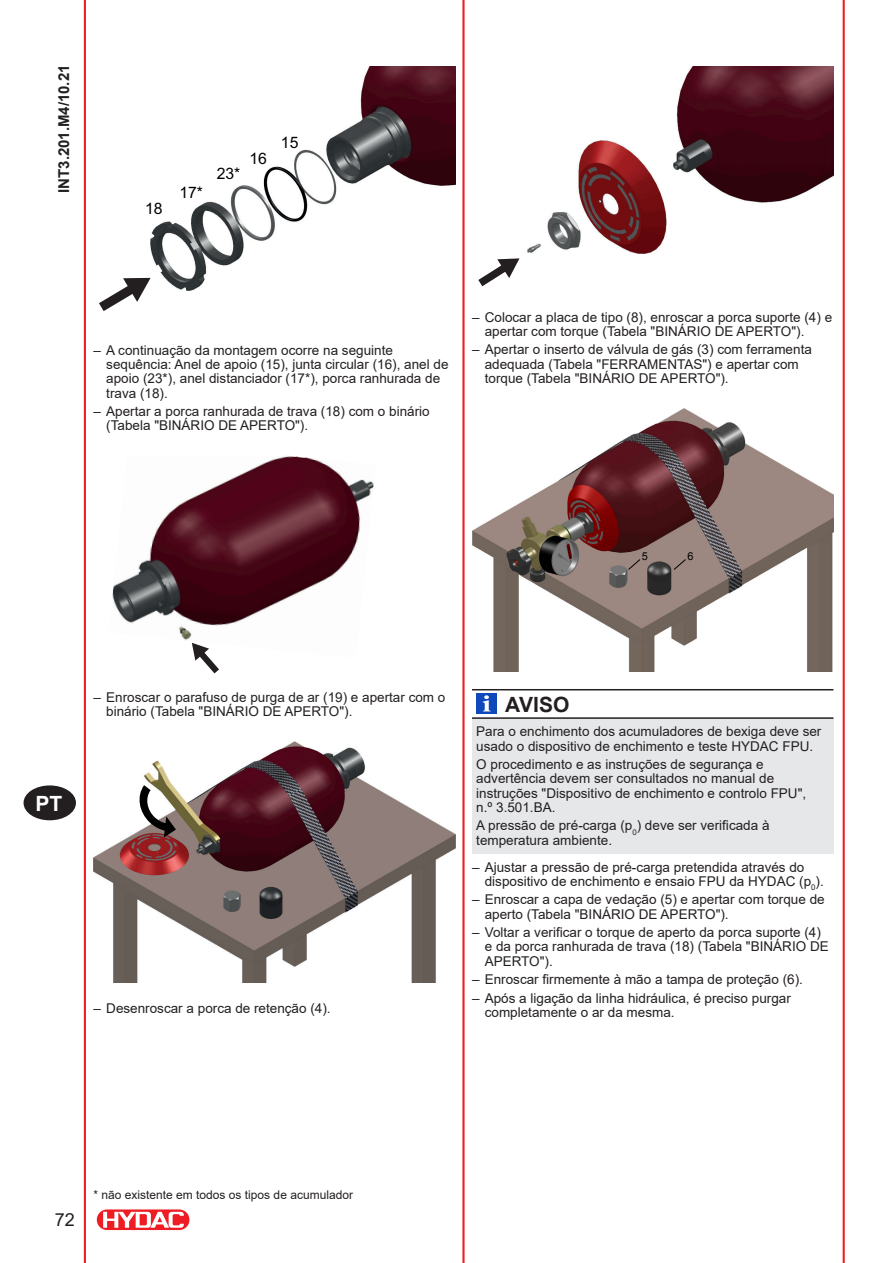
<style>
.page{position:relative;width:893px;height:1263px;background:#fff}
.page>*{position:absolute;margin:0;border:0;box-sizing:border-box;transform-origin:0 0}
.Hinweis_Warnung{font:700 21px "Arial";letter-spacing:-.005em;color:#231f20}
.t1{font:700 21px "Arial";color:#fff}
.t2{font:18px "Arial";color:#231f20}
.t3{font:15.75px "Arial";color:#000001}
.t4{font:700 15px "Arial";color:#231f20}
.Tabelle_Kopie{font:13.5px/14.2px "Arial";color:#231f20}
.Bildbeschriftung_Kop{font:12px "Arial";color:#231f20}
.t5{font:10.95px "Arial";color:#000}
</style>
<div class="page">
<div style="left:96px;top:1209px;width:94px;height:22px;border:2px solid #fff;border-radius:10px"></div>
<svg style="left:97px;top:1209px;width:92px;height:21px"></svg>
<svg style="left:103px;top:1212px;width:81px;height:16px"></svg>
<hr style="left:843px;top:0;width:2px;height:1263px;background:#ee1d23">
<hr style="left:84px;top:0;width:2px;height:1263px;background:#ee1d23">
<hr style="left:462px;top:0;width:3px;height:1263px;background:#ee1d23">
<svg style="left:478px;top:258px;width:41px;height:28px"></svg>
<img style="left:528px;top:66px;width:305px;height:187px">
<img style="left:472px;top:408px;width:361px;height:264px">
<svg style="left:627px;top:558px;width:14px;height:13px"></svg>
<svg style="left:673px;top:558px;width:14px;height:13px"></svg>
<div style="left:472px;top:718px;width:361px;height:135px;background:#e6e7e9"></div>
<svg style="left:472px;top:689px;width:361px;height:25px"></svg>
<hr style="left:501px;top:689px;width:332px;height:1px;background:#231f20">
<hr style="left:472px;top:717px;width:29px;height:2px;background:#231f20">
<hr style="left:501px;top:717px;width:332px;height:2px;background:#231f20">
<img style="left:476px;top:694px;width:20px;height:20px">
<img style="left:150px;top:66px;width:305px;height:225px">
<svg style="left:99px;top:278px;width:52px;height:33px"></svg>
<img style="left:112px;top:456px;width:262px;height:187px">
<svg style="left:192px;top:643px;width:27px;height:30px"></svg>
<img style="left:94px;top:741px;width:361px;height:242px">
<svg style="left:136px;top:785px;width:40px;height:52px"></svg>
<div style="left:25px;top:786px;width:50px;height:33px;background:#231f20;border-radius:50%"></div>
<div style="left:24px;top:785px;width:52px;height:35px;border:2px solid #231f20;border-radius:50%"></div>
<p class="t4" style="left:53px;top:193px;width:129px;rotate:-90deg">INT3.201.M4/10.21</p>
<p class="t3" style="left:145px;top:198px;width:19px">18</p>
<p class="t3" style="left:179px;top:182px;width:25px">17*</p>
<p class="t3" style="left:217px;top:163px;width:25px">23*</p>
<p class="t3" style="left:249px;top:147px;width:19px">16</p>
<p class="t3" style="left:281px;top:131px;width:19px">15</p>
<p class="Tabelle_Kopie" style="left:106px;top:343px;width:344px;text-indent:-13px">– A continuação da montagem ocorre na seguinte sequência: Anel de apoio (15), junta circular (16), anel de apoio (23*), anel distanciador (17*), porca ranhurada de trava (18).</p>
<p class="Tabelle_Kopie" style="left:106px;top:404px;width:325px;text-indent:-13px">– Apertar a porca ranhurada de trava (18) com o binário (Tabela "BINÁRIO DE APERTO").</p>
<p class="Tabelle_Kopie" style="left:485px;top:310px;width:349px;text-indent:-13px">– Colocar a placa de tipo (8), enroscar a porca suporte (4) e apertar com torque (Tabela "BINÁRIO DE APERTO").</p>
<p class="Tabelle_Kopie" style="left:485px;top:342px;width:329px;text-indent:-13px">– Apertar o inserto de válvula de gás (3) com ferramenta adequada (Tabela "FERRAMENTAS") e apertar com torque (Tabela "BINÁRIO DE APERTO").</p>
<p class="t5" style="left:642px;top:548px;width:8px">5</p>
<p class="t5" style="left:687px;top:548px;width:8px">6</p>
<h1 class="t1" style="left:36px;top:788px;width:28px">PT</h1>
<p class="Tabelle_Kopie" style="left:106px;top:690px;width:341px;text-indent:-13px">– Enroscar o parafuso de purga de ar (19) e apertar com o binário (Tabela "BINÁRIO DE APERTO").</p>
<p class="Tabelle_Kopie" style="left:94px;top:1001px;width:239px">– Desenroscar a porca de retenção (4).</p>
<p class="Hinweis_Warnung" style="left:505px;top:689px;width:66px">AVISO</p>
<p class="Tabelle_Kopie" style="left:476px;top:724px;width:347px">Para o enchimento dos acumuladores de bexiga deve ser usado o dispositivo de enchimento e teste HYDAC FPU.</p>
<p class="Tabelle_Kopie" style="left:476px;top:757px;width:331px">O procedimento e as instruções de segurança e advertência devem ser consultados no manual de instruções "Dispositivo de enchimento e controlo FPU", n.º 3.501.BA.</p>
<p class="Tabelle_Kopie" style="left:476px;top:818px;width:295px">A pressão de pré-carga (p<sub>0</sub>) deve ser verificada à temperatura ambiente.</p>
<p class="Tabelle_Kopie" style="left:485px;top:860px;width:341px;text-indent:-13px">– Ajustar a pressão de pré-carga pretendida através do dispositivo de enchimento e ensaio FPU da HYDAC (p<sub>0</sub>).</p>
<p class="Tabelle_Kopie" style="left:485px;top:892px;width:341px;text-indent:-13px">– Enroscar a capa de vedação (5) e apertar com torque de aperto (Tabela "BINÁRIO DE APERTO").</p>
<p class="Tabelle_Kopie" style="left:485px;top:925px;width:345px;text-indent:-13px">– Voltar a verificar o torque de aperto da porca suporte (4) e da porca ranhurada de trava (18) (Tabela "BINÁRIO DE<br>APERTO").</p>
<p class="Tabelle_Kopie" style="left:472px;top:972px;width:332px">– Enroscar firmemente à mão a tampa de proteção (6).</p>
<p class="Tabelle_Kopie" style="left:485px;top:991px;width:308px;text-indent:-13px">– Após a ligação da linha hidráulica, é preciso purgar completamente o ar da mesma.</p>
<h2 class="t2" style="left:55px;top:1207px;width:22px">72</h2>
<p class="Bildbeschriftung_Kop" style="left:94px;top:1187px;width:261px">* não existente em todos os tipos de acumulador</p>
</div>
